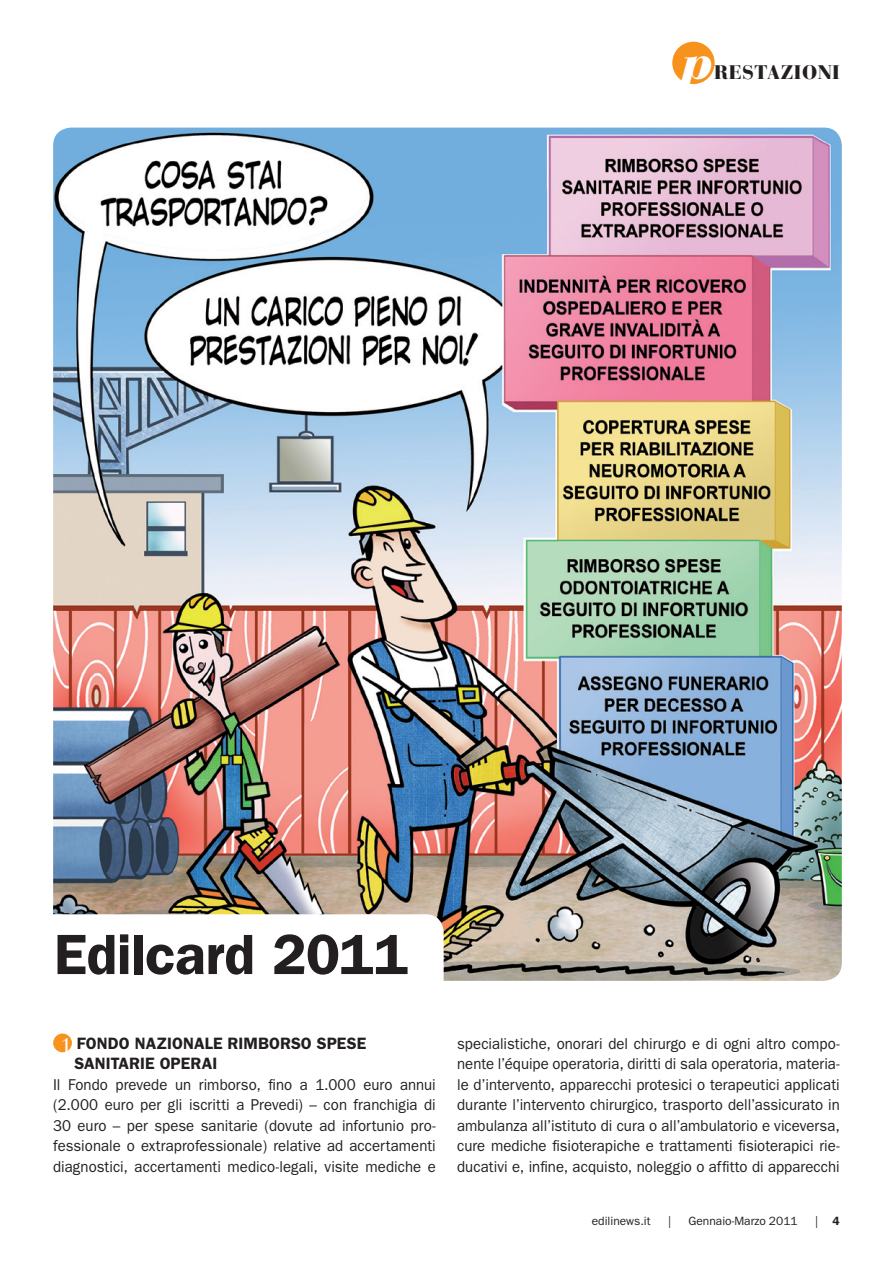
<style>
.page{position:relative;width:893px;height:1263px;background:#fff}
.page>*{position:absolute;margin:0;border:0;box-sizing:border-box;transform-origin:0 0}
.t1{font:600 57px "Franklin Gothic";letter-spacing:-.01em;color:#231f20}
.t2{font:italic 900 48px "Bauer Bodoni";color:#fff}
.t3{font:900 19.5px "Bauer Bodoni";letter-spacing:.025em;color:#231f20}
.t4{font:600 16.5px "Franklin Gothic";letter-spacing:.005em;color:#231f20}
.t5{font:15.75px/20.5px "Franklin Gothic";letter-spacing:.005em;color:#231f20;text-align:justify;scale:.95 1}
.t6{font:12px "Franklin Gothic";color:#231f20}
.s1{font-family:"Bauer Bodoni";font-weight:400;font-size:21.3px;color:#fff}
.s2{font-weight:600}
</style>
<div class="page">
<div style="left:672px;top:42px;width:43px;height:42px;background:#f7931d;border-radius:50%"></div>
<img style="left:53px;top:128px;width:789px;height:853px">
<div style="left:35px;top:914px;width:409px;height:103px;background:#fff;border-radius:18px"></div>
<div style="left:53px;top:1033px;width:19px;height:19px;background:#f7931d;border-radius:50%"></div>
<h2 class="t2" style="left:681px;top:33px;width:34px">p</h2>
<p class="t3" style="left:714px;top:60px;width:127px">RESTAZIONI</p>
<h1 class="t1" style="left:54px;top:921px;width:355px">Edilcard 2011</h1>
<p class="t4" style="left:60px;top:1033px;width:178px"><span class="s1">1</span> FONDO NAZIONALE RIM</p>
<p class="t4" style="left:258px;top:1033px;width:110px">BORSO SPESE</p>
<p class="t4" style="left:74px;top:1054px;width:142px">SANITARI E OPERAI</p>
<p class="t5" style="left:53px;top:1074px;width:404px">Il Fondo prevede un rimborso, fino a 1.000 euro annui (2.000 euro per gli iscritti a Prevedi) – con franchigia di 30 euro – per spese sanitarie (dovute ad infortunio pro&shy;fessionale o extraprofessionale) relative ad accertamenti diagnostici, accertamenti medico-legali, visite mediche e</p>
<p class="t5" style="left:457px;top:1033px;width:404px">specialistiche, onorari del chirurgo e di ogni altro compo&shy;nente l’équipe operatoria, diritti di sala operatoria, materia&shy;le d’intervento, apparecchi protesici o terapeutici applicati durante l’intervento chirurgico, trasporto dell’assicurato in ambulanza all’istituto di cura o all’ambulatorio e viceversa, cure mediche fisioterapiche e trattamenti fisioterapici rie&shy;ducativi e, infine, acquisto, noleggio o affitto di apparecchi</p>
<p class="t6" style="left:592px;top:1214px;width:60px">edilinews.it</p>
<p class="t6" style="left:668px;top:1214px;width:5px">|</p>
<p class="t6" style="left:688px;top:1214px;width:111px">Gennaio-Marzo 2011</p>
<p class="t6" style="left:815px;top:1214px;width:26px">| <span class="s2">4</span></p>
</div>
